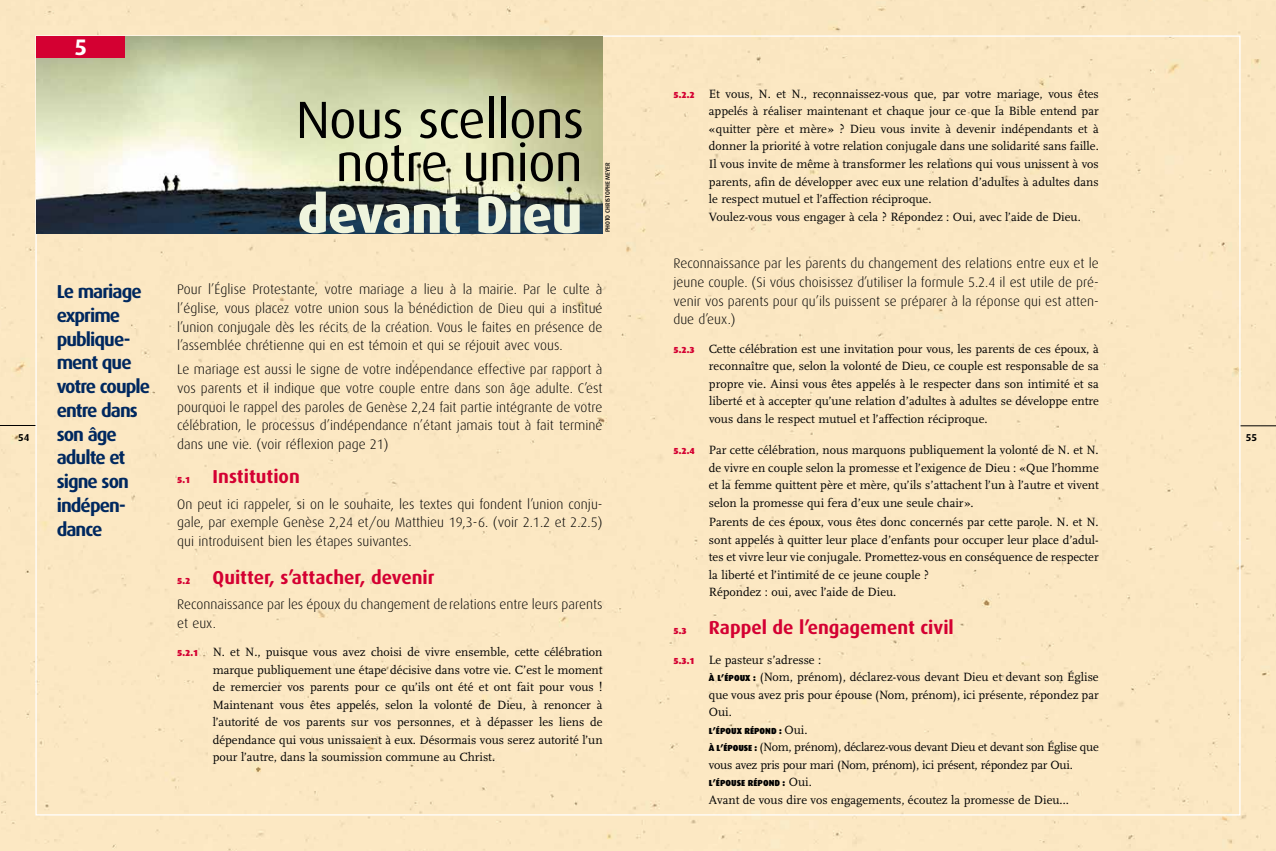
<style>
.page{position:relative;width:1276px;height:851px;background:#fff}
.page>*{position:absolute;margin:0;border:0;box-sizing:border-box;transform-origin:0 0}
.t1{font:52.5px "Dax";letter-spacing:-.015em;color:#000}
.t2{font:800 52.5px "Dax";letter-spacing:-.015em;color:#eff4dd}
.t3{font:700 22.5px "Dax";color:#fff}
.t4{font:700 18.75px/23.8px "Dax";letter-spacing:-.05em;color:#00285f}
.t5{font:700 18.75px "Dax";color:#d40032}
.t6{font:300 13.75px/18.6px "Dax";color:#000;text-align:justify}
.t7{font:12.5px/17.5px "Scala";color:#000}
.t8{font:12.5px/17.5px "Scala";letter-spacing:-.02em;color:#000}
.t9{font:700 10px "Dax";color:#000}
.t10{font:900 8.75px "Dax";color:#000}
.t11{font:500 6.25px "Dax";color:#000}
.s1{font-weight:900;font-size:8.75px}
.s2{font-family:"Dax";font-weight:900;font-size:8.75px;color:#d40032}
.s3{font-family:"Dax";font-weight:900;font-size:8.75px}
.s4{font-family:"Scala";font-weight:400;font-size:12.5px}
</style>
<div class="page">
<div style="left:0;top:0;width:1276px;height:850px;background:#fce8c3"></div>
<hr style="left:1240px;top:425px;width:36px;height:1px;background:#000">
<hr style="left:0;top:425px;width:35px;height:1px;background:#000">
<img style="left:37px;top:37px;width:565px;height:196px">
<div style="left:37px;top:37px;width:88px;height:21px;background:#d40032"></div>
<p class="t9" style="left:18px;top:431px;width:13px">54</p>
<h2 class="t3" style="left:75px;top:35px;width:14px">5</h2>
<h3 class="t4" style="left:57px;top:280px;width:95px">Le mariage exprime publique&shy;ment que votre couple entre dans son âge adulte et signe son indépen&shy;dance</h3>
<h1 class="t1" style="left:296px;top:91px;width:290px">Nous scellons</h1>
<h1 class="t1" style="left:336px;top:134px;width:248px">notre union</h1>
<h1 class="t2" style="left:297px;top:185px;width:286px">devant Dieu</h1>
<p class="t11" style="left:604px;top:232px;width:71px;rotate:-90deg">PHOTO CHRISTOPHE MEYER</p>
<p class="t6" style="left:177px;top:280px;width:427px">Pour l’Église Protestante, votre mariage a lieu à la mairie. Par le culte à l’église, vous placez votre union sous la bénédiction de Dieu qui a institué l’union conjugale dès les récits de la création. Vous le faites en présence de l’assemblée chrétienne qui en est témoin et qui se réjouit avec vous.</p>
<p class="t6" style="left:177px;top:360px;width:427px">Le mariage est aussi le signe de votre indépendance effective par rapport à vos parents et il indique que votre couple entre dans son âge adulte. C’est pourquoi le rappel des paroles de Genèse 2,24 fait partie intégrante de votre célébration, le processus d’indépendance n’étant jamais tout à fait terminé dans une vie. (voir réflexion page 21)</p>
<h3 class="t5" style="left:177px;top:466px;width:124px"><span class="s1">5.1</span> Institution</h3>
<p class="t6" style="left:177px;top:494px;width:427px">On peut ici rappeler, si on le souhaite, les textes qui fondent l’union conju&shy;gale, par exemple Genèse 2,24 et/ou Matthieu 19,3-6. (voir 2.1.2 et 2.2.5) qui introduisent bien les étapes suivantes.</p>
<h3 class="t5" style="left:177px;top:566px;width:259px"><span class="s1">5.2</span> Quitter, s’attacher, devenir</h3>
<p class="t6" style="left:177px;top:595px;width:427px">Reconnaissance par les époux du changement derelations entre leurs parents et eux.</p>
<p class="t7" style="left:213px;top:643px;width:391px;text-align:justify;text-indent:-35px"><span class="s2">5.2.1</span> N. et N., puisque vous avez choisi de vivre ensemble, cette célébration marque publiquement une étape décisive dans votre vie. C’est le moment de remercier vos parents pour ce qu’ils ont été et ont fait pour vous !<br>Maintenant vous êtes appelés, selon la volonté de Dieu, à renoncer à l’autorité de vos parents sur vos personnes, et à dépasser les liens de dépendance qui vous unissaient à eux. Désormais vous serez autorité l’un pour l’autre, dans la soumission commune au Christ.</p>
<p class="t7" style="left:709px;top:85px;width:391px;text-indent:-35px"><span class="s2">5.2.2</span> Et vous, N. et N., reconnaissez-vous que, par votre mariage, vous êtes appelés à réaliser maintenant et chaque jour ce que la Bible entend par «quitter père et mère» ? Dieu vous invite à devenir indépendants et à donner la priorité à votre relation conjugale dans une solidarité sans faille.<br>Il vous invite de même à transformer les relations qui vous unissent à vos parents, afin de développer avec eux une relation d’adultes à adultes dans le respect mutuel et l’affection réciproque.<br>Voulez-vous vous engager à cela ? Répondez : Oui, avec l’aide de Dieu.</p>
<p class="t6" style="left:673px;top:254px;width:427px">Reconnaissance par les parents du changement des relations entre eux et le jeune couple. (Si vous choisissez d’utiliser la formule 5.2.4 il est utile de pré&shy;venir vos parents pour qu’ils puissent se préparer à la réponse qui est atten&shy;due d’eux.)</p>
<p class="t7" style="left:709px;top:340px;width:391px;text-align:justify;text-indent:-35px"><span class="s2">5.2.3</span> Cette célébration est une invitation pour vous, les parents de ces époux, à reconnaître que, selon la volonté de Dieu, ce couple est responsable de sa propre vie. Ainsi vous êtes appelés à le respecter dans son intimité et sa liberté et à accepter qu’une relation d’adultes à adultes se développe entre vous dans le respect mutuel et l’affection réciproque.</p>
<p class="t7" style="left:709px;top:441px;width:391px;text-align:justify;text-indent:-35px"><span class="s2">5.2.4</span> Par cette célébration, nous marquons publiquement la volonté de N. et N. de vivre en couple selon la promesse et l’exigence de Dieu : «Que l’homme et la femme quittent père et mère, qu’ils s’attachent l’un à l’autre et vivent selon la promesse qui fera d’eux une seule chair».</p>
<p class="t7" style="left:709px;top:513px;width:391px">Parents de ces époux, vous êtes donc concernés par cette parole. N. et N. sont appelés à quitter leur place d’enfants pour occuper leur place d’adul&shy;tes et vivre leur vie conjugale. Promettez-vous en conséquence de respecter la liberté et l’intimité de ce jeune couple ?<br>Répondez : oui, avec l’aide de Dieu.</p>
<h3 class="t5" style="left:673px;top:616px;width:282px"><span class="s1">5.3</span> Rappel de l’engagement civil</h3>
<p class="t7" style="left:709px;top:651px;width:391px;text-indent:-35px"><span class="s2">5.3.1</span> Le pasteur s’adresse :<br><span class="s3">À L’ÉPOUX :</span> (Nom, prénom), déclarez-vous devant Dieu et devant son Église que vous avez pris pour épouse (Nom, prénom), ici présente, répondez par Oui.</p>
<p class="t10" style="left:709px;top:725px;width:100px">L’ÉPOUX RÉPOND : <span class="s4">Oui.</span></p>
<p class="t8" style="left:709px;top:738px;width:391px"><span class="s3">À L’ÉPOUSE :</span> (Nom, prénom), déclarez-vous devant Dieu et devant son Église que vous avez pris pour mari (Nom, prénom), ici présent, répondez par Oui.</p>
<p class="t10" style="left:709px;top:778px;width:104px">L’ÉPOUSE RÉPOND : <span class="s4">Oui.</span></p>
<p class="t7" style="left:709px;top:791px;width:361px">Avant de vous dire vos engagements, écoutez la promesse de Dieu…</p>
<p class="t9" style="left:1245px;top:431px;width:13px">55</p>
</div>
